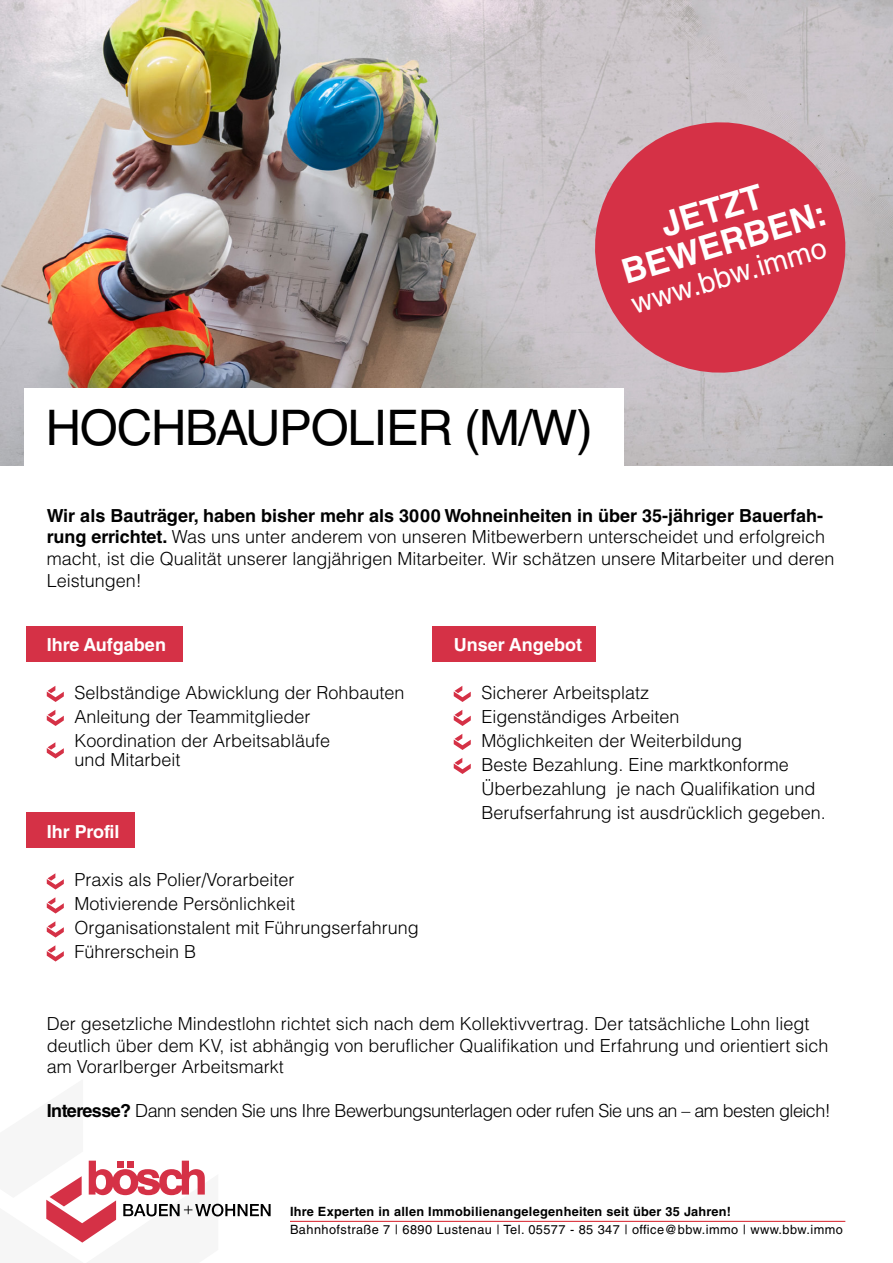
<style>
.page{position:relative;width:893px;height:1263px;background:#fff}
.page>*{position:absolute;margin:0;border:0;box-sizing:border-box;transform-origin:0 0}
.t1{font:49.05px "Helvetica LT Std";letter-spacing:-.025em;color:#000}
.t2{font:700 34.2px/34.2px "Helvetica LT Std";color:#fff;text-align:center}
.t3{font:29.1px "Helvetica LT Std";color:#fff}
.t4{font:300 18px/24px "Helvetica LT Std";color:#000}
.t5{font:300 18px "Helvetica LT Std";letter-spacing:-.03em;color:#000}
.t6{font:700 18px "Helvetica LT Std";color:#fff}
.t7{font:12.75px "Helvetica LT Std";letter-spacing:.035em;color:#000}
.t8{font:700 12.75px "Helvetica LT Std";letter-spacing:.02em;color:#000}
.s1{font-weight:700}
</style>
<div class="page">
<svg style="left:46px;top:1160px;width:225px;height:83px"></svg>
<div style="left:26px;top:626px;width:157px;height:36px;background:#d53146"></div>
<div style="left:433px;top:626px;width:163px;height:36px;background:#d53146"></div>
<div style="left:26px;top:812px;width:108px;height:35px;background:#d53146"></div>
<img style="left:0;top:0;width:893px;height:465px">
<div style="left:24px;top:388px;width:599px;height:90px;background:#fff"></div>
<svg style="left:47px;top:686px;width:17px;height:16px"></svg>
<svg style="left:47px;top:710px;width:17px;height:16px"></svg>
<svg style="left:47px;top:742px;width:17px;height:16px"></svg>
<svg style="left:47px;top:873px;width:17px;height:16px"></svg>
<svg style="left:47px;top:897px;width:17px;height:16px"></svg>
<svg style="left:47px;top:921px;width:17px;height:16px"></svg>
<svg style="left:47px;top:945px;width:17px;height:16px"></svg>
<svg style="left:454px;top:686px;width:17px;height:16px"></svg>
<svg style="left:454px;top:710px;width:17px;height:16px"></svg>
<svg style="left:454px;top:734px;width:17px;height:16px"></svg>
<svg style="left:454px;top:758px;width:17px;height:16px"></svg>
<svg style="left:581px;top:108px;width:279px;height:279px;background:#cf6675"></svg>
<hr style="left:290px;top:1221px;width:555px;height:1px;background:#d61c26">
<h2 class="t2" style="left:608px;top:222px;width:213px;rotate:-16deg">JETZT<br>BEWERBEN:</h2>
<h3 class="t3" style="left:627px;top:288px;width:203px;rotate:-17deg">www.bbw.immo</h3>
<h1 class="t1" style="left:46px;top:400px;width:548px">HOCHBAUPOLIER (M/W)</h1>
<p class="t4" style="left:47px;top:504px;width:789px;line-height:21.6px"><span class="s1">Wir als Bauträger, haben bisher mehr als 3000 Wohneinheiten in über 35-jähriger Bauerfah&shy;rung errichtet.</span> Was uns unter anderem von unseren Mitbewerbern unterscheidet und erfolgreich macht, ist die Qualität unserer langjährigen Mitarbeiter. Wir schätzen unsere Mitarbeiter und deren Leistungen!</p>
<p class="t6" style="left:47px;top:633px;width:121px">Ihre Aufgaben</p>
<p class="t4" style="left:74px;top:680px;width:332px">Selbständige Abwicklung der Rohbauten<br>Anleitung der Teammitglieder<br>Koordination der Arbeitsabläufe</p>
<p class="t4" style="left:74px;top:748px;width:108px">und Mitarbeit</p>
<p class="t6" style="left:47px;top:821px;width:74px">Ihr Profil</p>
<p class="t4" style="left:74px;top:868px;width:346px">Praxis als Polier/Vorarbeiter<br>Motivierende Persönlichkeit<br>Organisationstalent mit Führungserfahrung<br>Führerschein B</p>
<p class="t6" style="left:454px;top:633px;width:130px">Unser Angebot</p>
<p class="t4" style="left:481px;top:680px;width:346px">Sicherer Arbeitsplatz<br>Eigenständiges Arbeiten<br>Möglichkeiten der Weiterbildung<br>Beste Bezahlung. Eine marktkonforme Überbezahlung je nach Qualifikation und Berufserfahrung ist ausdrücklich gegeben.</p>
<p class="t4" style="left:47px;top:1013px;width:783px;line-height:21.6px">Der gesetzliche Mindestlohn richtet sich nach dem Kollektivvertrag. Der tatsächliche Lohn liegt deutlich über dem KV, ist abhängig von beruflicher Qualifikation und Erfahrung und orientiert sich am Vorarlberger Arbeitsmarkt</p>
<p class="t5" style="left:47px;top:1099px;width:786px"><span class="s1">Interesse?</span> Dann senden Sie uns Ihre Bewerbungsunterlagen oder rufen Sie uns an – am besten gleich!</p>
<p class="t8" style="left:290px;top:1204px;width:443px">Ihre Experten in allen Immobilienangelegenheiten seit über 35 Jahren!</p>
<p class="t7" style="left:290px;top:1222px;width:554px">Bahnhofstraße 7 | 6890 Lustenau | Tel. 05577 - 85 347 | office@bbw.immo | www.bbw.immo</p>
</div>
